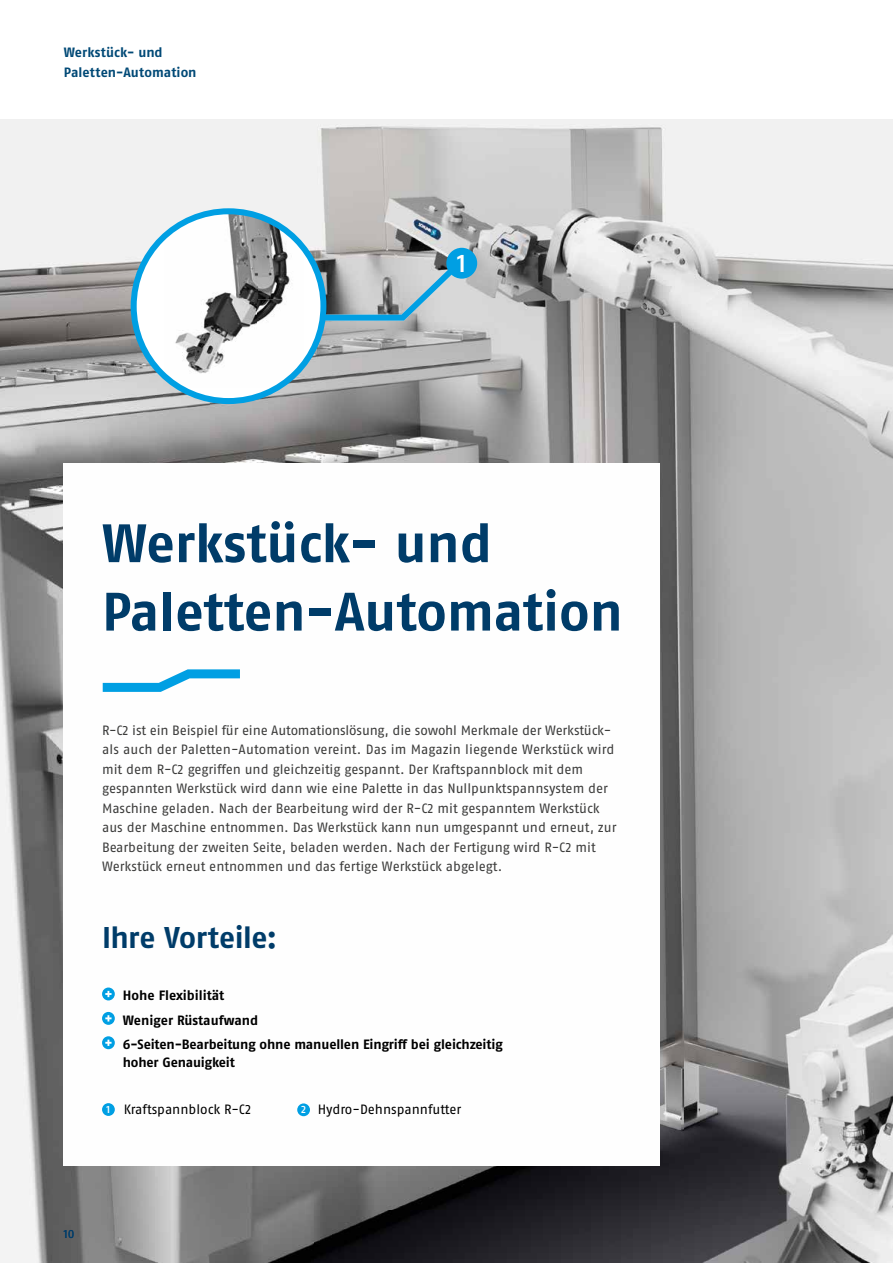
<style>
.page{position:relative;width:893px;height:1263px;background:#fff}
.page>*{position:absolute;margin:0;border:0;box-sizing:border-box;transform-origin:0 0}
.t1{font:700 54px/68.4px "Fago Pro";letter-spacing:-.005em;color:#003c69}
.t2{font:700 30px "Fago Pro";letter-spacing:-.015em;color:#003c69}
.t3{font:500 25.8px "Fago Pro";color:#fff}
.t4{font:13.5px/19.5px "Fago Pro";letter-spacing:-.005em;color:#3c3c3b}
.t5{font:700 13.5px/24.5px "Fago Pro";letter-spacing:-.01em;color:#000}
.t6{font:13.5px "Fago Pro";color:#000}
.t7{font:700 13.5px/19.5px "Fago Pro";letter-spacing:.005em;color:#004976}
.t8{font:12px "Fago Pro";color:#003c69}
.t9{font:500 10.65px "Fago Pro";color:#fff}
</style>
<div class="page">
<div style="left:0;top:119px;width:210px;height:156px;background:#f1f1f1"></div>
<img style="left:210px;top:119px;width:683px;height:104px">
<img style="left:464px;top:223px;width:429px;height:52px">
<img style="left:0;top:275px;width:157px;height:988px">
<img style="left:316px;top:275px;width:577px;height:988px">
<img style="left:157px;top:404px;width:53px;height:859px">
<img style="left:263px;top:404px;width:53px;height:859px">
<img style="left:210px;top:404px;width:53px;height:859px">
<svg style="left:131px;top:208px;width:333px;height:196px"></svg>
<div style="left:446px;top:248px;width:31px;height:31px;background:#009fe3;border-radius:50%"></div>
<div style="left:64px;top:463px;width:596px;height:702px;background:#fefefe"></div>
<div style="left:102px;top:1103px;width:13px;height:13px;background:#009fe3;border-radius:50%"></div>
<svg style="left:103px;top:669px;width:137px;height:23px"></svg>
<svg style="left:102px;top:987px;width:13px;height:13px"></svg>
<svg style="left:105px;top:991px;width:7px;height:6px"></svg>
<svg style="left:102px;top:1012px;width:13px;height:13px"></svg>
<svg style="left:105px;top:1015px;width:7px;height:6px"></svg>
<svg style="left:102px;top:1036px;width:13px;height:13px"></svg>
<svg style="left:105px;top:1039px;width:7px;height:7px"></svg>
<div style="left:297px;top:1103px;width:13px;height:13px;background:#009fe3;border-radius:50%"></div>
<p class="t7" style="left:64px;top:43px;width:134px">Werkstück- und<br>Paletten-Automation</p>
<h3 class="t3" style="left:457px;top:247px;width:10px">1</h3>
<h1 class="t1" style="left:102px;top:509px;width:522px">Werkstück- und<br>Paletten-Automation</h1>
<p class="t4" style="left:102px;top:720px;width:516px">R-C2 ist ein Beispiel für eine Automationslösung, die sowohl Merkmale der Werkstück&shy;als auch der Paletten-Automation vereint. Das im Magazin liegende Werkstück wird mit dem R-C2 gegriffen und gleichzeitig gespannt. Der Kraftspannblock mit dem gespannten Werkstück wird dann wie eine Palette in das Nullpunktspannsystem der Maschine geladen. Nach der Bearbeitung wird der R-C2 mit gespanntem Werkstück aus der Maschine entnommen. Das Werkstück kann nun umgespannt und erneut, zur Bearbeitung der zweiten Seite, beladen werden. Nach der Fertigung wird R-C2 mit Werkstück erneut entnommen und das fertige Werkstück abgelegt.</p>
<h2 class="t2" style="left:102px;top:919px;width:177px">Ihre Vorteile:</h2>
<p class="t9" style="left:107px;top:1103px;width:5px">1</p>
<p class="t5" style="left:123px;top:983px;width:382px">Hohe Flexibilität<br>Weniger Rüstaufwand<br>6-Seiten-Bearbeitung ohne manuellen Eingriff bei gleichzeitig</p>
<p class="t5" style="left:123px;top:1050px;width:114px">hoher Genauigkeit</p>
<p class="t6" style="left:124px;top:1101px;width:129px">Kraftspannblock R-C2</p>
<p class="t6" style="left:318px;top:1101px;width:145px">Hydro-Dehnspannfutter</p>
<p class="t9" style="left:301px;top:1103px;width:6px">2</p>
<p class="t8" style="left:64px;top:1227px;width:12px">10</p>
</div>
